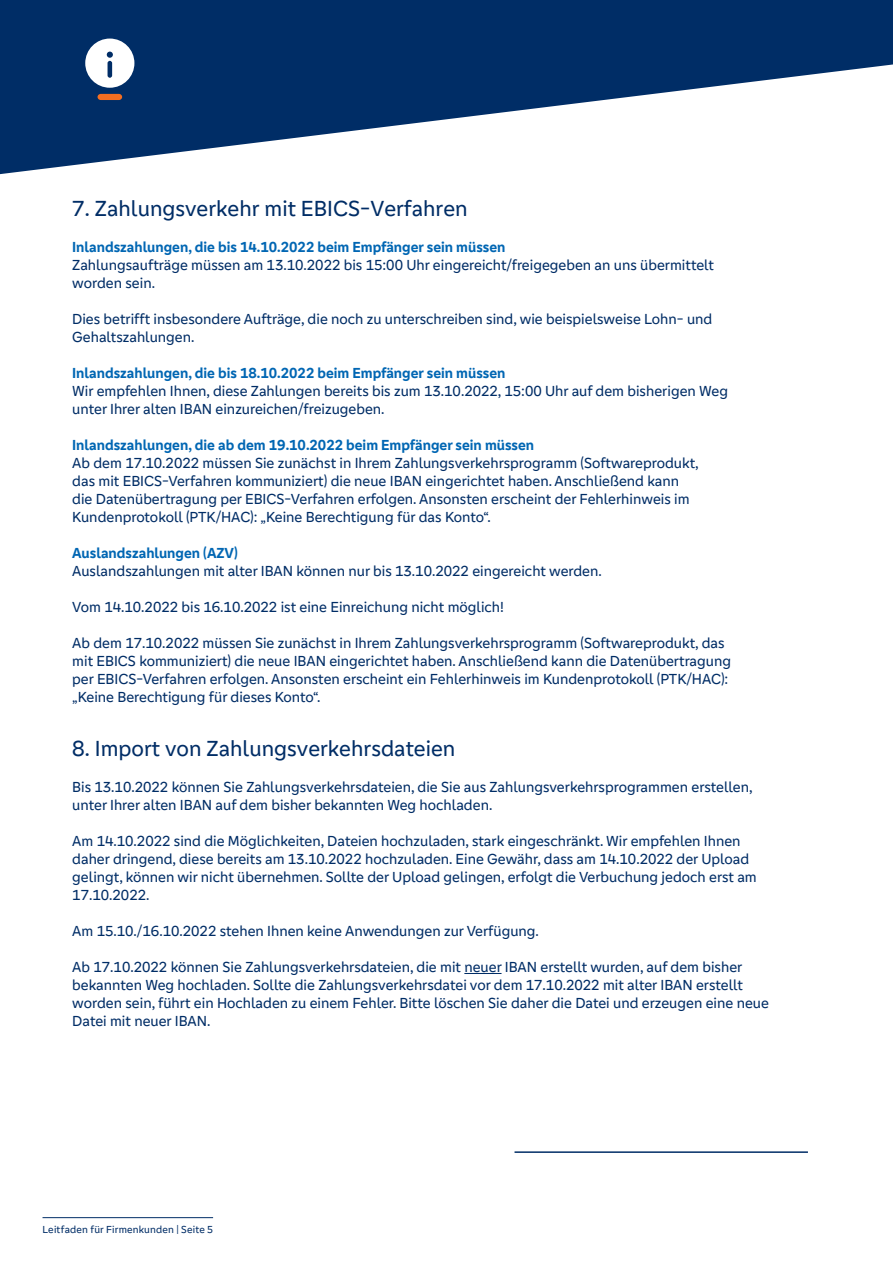
<style>
.page{position:relative;width:893px;height:1263px;background:#fff}
.page>*{position:absolute;margin:0;border:0;box-sizing:border-box;transform-origin:0 0}
.t1{font:22.5px "Genos GFG";color:#002d66}
.t2{font:15px/18px "Genos GFG";color:#002d66}
.t3{font:700 15px "Genos GFG";color:#0166b3}
.t4{font:10.5px "Genos GFG";letter-spacing:.015em;color:#002d66}
</style>
<div class="page">
<svg style="left:0;top:0;width:893px;height:174px;fill:#002d66"></svg>
<hr style="left:464px;top:973px;width:37px;height:1px;background:#002d66">
<hr style="left:43px;top:1217px;width:170px;height:1px;background:#002d66">
<svg style="left:85px;top:39px;width:49px;height:49px"></svg>
<div style="left:98px;top:94px;width:24px;height:6px;background:#f36e21;border-radius:3px"></div>
<hr style="left:514px;top:1151px;width:294px;height:2px;background:#002d66">
<h1 class="t1" style="left:72px;top:196px;width:397px">7. Zahlungsverkehr mit EBICS-Verfahren</h1>
<p class="t3" style="left:72px;top:238px;width:435px">Inlandszahlungen, die bis 14.10.2022 beim Empfänger sein müssen</p>
<p class="t2" style="left:72px;top:256px;width:643px">Zahlungsaufträge müssen am 13.10.2022 bis 15:00 Uhr eingereicht/freigegeben an uns übermittelt worden sein.</p>
<p class="t2" style="left:72px;top:310px;width:642px">Dies betrifft insbesondere Aufträge, die noch zu unterschreiben sind, wie beispielsweise Lohn- und<br>Gehaltszahlungen.</p>
<p class="t3" style="left:72px;top:364px;width:435px">Inlandszahlungen, die bis 18.10.2022 beim Empfänger sein müssen</p>
<p class="t2" style="left:72px;top:382px;width:657px">Wir empfehlen Ihnen, diese Zahlungen bereits bis zum 13.10.2022, 15:00 Uhr auf dem bisherigen Weg unter Ihrer alten IBAN einzureichen/freizugeben.</p>
<p class="t3" style="left:72px;top:436px;width:463px">Inlandszahlungen, die ab dem 19.10.2022 beim Empfänger sein müssen</p>
<p class="t2" style="left:72px;top:454px;width:628px">Ab dem 17.10.2022 müssen Sie zunächst in Ihrem Zahlungsverkehrsprogramm (Softwareprodukt, das mit EBICS-Verfahren kommuniziert) die neue IBAN eingerichtet haben. Anschließend kann die Datenübertragung per EBICS-Verfahren erfolgen. Ansonsten erscheint der Fehlerhinweis im Kundenprotokoll (PTK/HAC): „Keine Berechtigung für das Konto“.</p>
<p class="t3" style="left:72px;top:544px;width:167px">Auslandszahlungen (AZV)</p>
<p class="t2" style="left:72px;top:562px;width:531px">Auslandszahlungen mit alter IBAN können nur bis 13.10.2022 eingereicht werden.</p>
<p class="t2" style="left:72px;top:598px;width:433px">Vom 14.10.2022 bis 16.10.2022 ist eine Einreichung nicht möglich!</p>
<p class="t2" style="left:72px;top:634px;width:660px">Ab dem 17.10.2022 müssen Sie zunächst in Ihrem Zahlungsverkehrsprogramm (Softwareprodukt, das mit EBICS kommuniziert) die neue IBAN eingerichtet haben. Anschließend kann die Datenübertragung per EBICS-Verfahren erfolgen. Ansonsten erscheint ein Fehlerhinweis im Kundenprotokoll (PTK/HAC): „Keine Berechtigung für dieses Konto“.</p>
<h1 class="t1" style="left:72px;top:736px;width:384px">8. Import von Zahlungsverkehrsdateien</h1>
<p class="t2" style="left:72px;top:778px;width:682px">Bis 13.10.2022 können Sie Zahlungsverkehrsdateien, die Sie aus Zahlungsverkehrsprogrammen erstellen, unter Ihrer alten IBAN auf dem bisher bekannten Weg hochladen.</p>
<p class="t2" style="left:72px;top:832px;width:686px">Am 14.10.2022 sind die Möglichkeiten, Dateien hochzuladen, stark eingeschränkt. Wir empfehlen Ihnen daher dringend, diese bereits am 13.10.2022 hochzuladen. Eine Gewähr, dass am 14.10.2022 der Upload gelingt, können wir nicht übernehmen. Sollte der Upload gelingen, erfolgt die Verbuchung jedoch erst am 17.10.2022.</p>
<p class="t2" style="left:72px;top:922px;width:468px">Am 15.10./16.10.2022 stehen Ihnen keine Anwendungen zur Verfügung.</p>
<p class="t2" style="left:72px;top:958px;width:698px">Ab 17.10.2022 können Sie Zahlungsverkehrsdateien, die mit neuer IBAN erstellt wurden, auf dem bisher bekannten Weg hochladen. Sollte die Zahlungsverkehrsdatei vor dem 17.10.2022 mit alter IBAN erstellt worden sein, führt ein Hochladen zu einem Fehler. Bitte löschen Sie daher die Datei und erzeugen eine neue Datei mit neuer IBAN.</p>
<p class="t4" style="left:43px;top:1223px;width:172px">Leitfaden für Firmenkunden | Seite 5</p>
</div>
